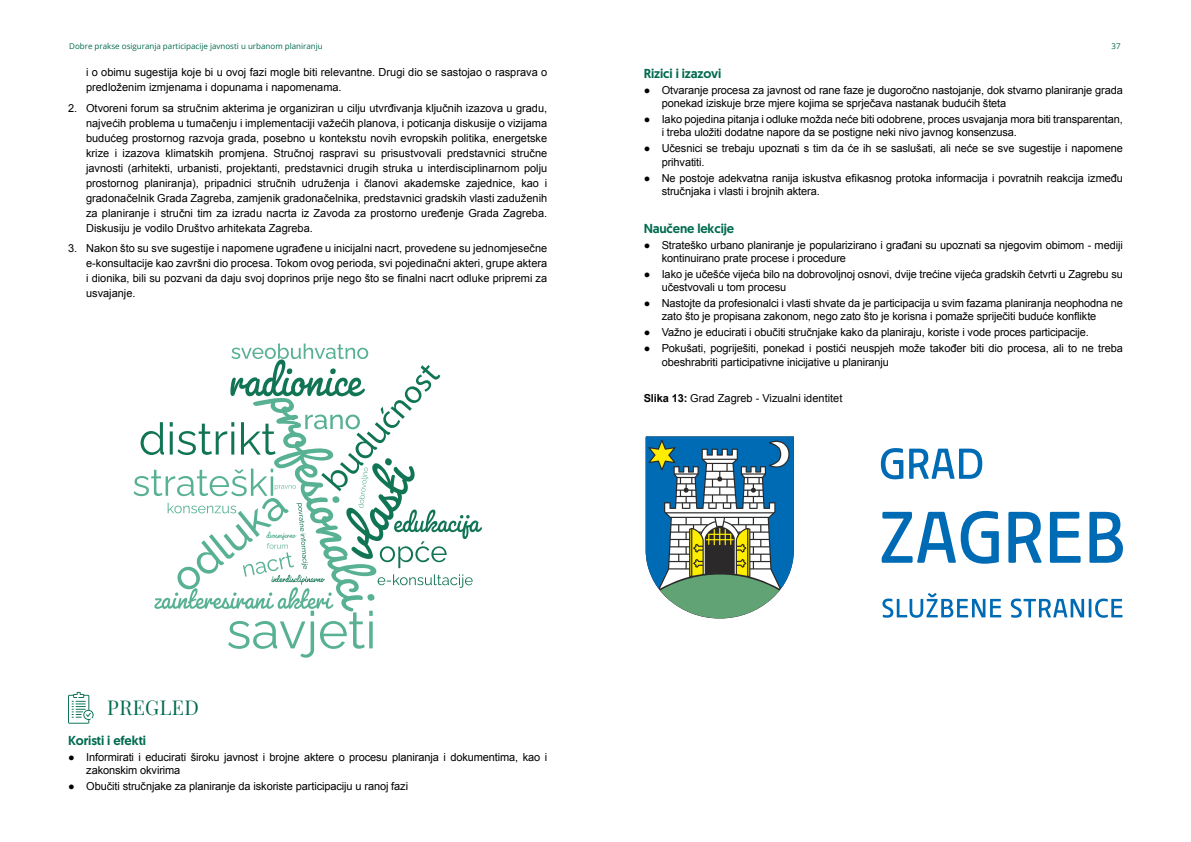
<style>
.page{position:relative;width:1191px;height:842px;background:#fff}
.page>*{position:absolute;margin:0;border:0;box-sizing:border-box;transform-origin:0 0}
.t1{font:20px "Playfair Display";letter-spacing:.02em;color:#016b4f}
.t2{font:500 13px "Geomanist";letter-spacing:-.01em;color:#016b4f}
.t3{font:11px/15px "Arial";letter-spacing:-.01em;color:#000}
.t4{font:8px "Open Sans";color:#016b4f}
.s1{font-weight:700}
</style>
<div class="page">
<svg style="left:68px;top:692px;width:26px;height:32px"></svg>
<svg style="left:133px;top:343px;width:349px;height:315px"></svg>
<svg style="left:645px;top:436px;width:149px;height:183px"></svg>
<svg style="left:881px;top:448px;width:22px;height:31px"></svg>
<svg style="left:909px;top:449px;width:73px;height:30px"></svg>
<svg style="left:881px;top:511px;width:117px;height:53px"></svg>
<svg style="left:1008px;top:512px;width:33px;height:51px"></svg>
<svg style="left:1050px;top:512px;width:30px;height:51px"></svg>
<svg style="left:1089px;top:512px;width:34px;height:51px"></svg>
<svg style="left:882px;top:593px;width:119px;height:25px"></svg>
<svg style="left:1010px;top:598px;width:74px;height:20px"></svg>
<hr style="left:1088px;top:599px;width:3px;height:18px;background:#006bb5">
<svg style="left:1095px;top:598px;width:27px;height:20px"></svg>
<p class="t4" style="left:69px;top:41px;width:255px">Dobre prakse osiguranja participacije javnosti u urbanom planiranju</p>
<p class="t4" style="left:1111px;top:41px;width:11px">37</p>
<p class="t3" style="left:86px;top:65px;width:463px">i o obimu sugestija koje bi u ovoj fazi mogle biti relevantne. Drugi dio se sastojao o rasprava o predloženim izmjenama i dopunama i napomenama.</p>
<p class="t3" style="left:86px;top:100px;width:463px;text-align:justify;text-indent:-18px">2. Otvoreni forum sa stručnim akterima je organiziran u cilju utvrđivanja ključnih izazova u gradu, najvećih problema u tumačenju i implementaciji važećih planova, i poticanja diskusije o vizijama budućeg prostornog razvoja grada, posebno u kontekstu novih evropskih politika, energetske krize i izazova klimatskih promjena. Stručnoj raspravi su prisustvovali predstavnici stručne javnosti (arhitekti, urbanisti, projektanti, predstavnici drugih struka u interdisciplinarnom polju prostornog planiranja), pripadnici stručnih udruženja i članovi akademske zajednice, kao i gradonačelnik Grada Zagreba, zamjenik gradonačelnika, predstavnici gradskih vlasti zaduženih za planiranje i stručni tim za izradu nacrta iz Zavoda za prostorno uređenje Grada Zagreba.<br>Diskusiju je vodilo Društvo arhitekata Zagreba.</p>
<p class="t3" style="left:86px;top:241px;width:463px;text-align:justify;text-indent:-18px">3. Nakon što su sve sugestije i napomene ugrađene u inicijalni nacrt, provedene su jednomjesečne e-konsultacije kao završni dio procesa. Tokom ovog perioda, svi pojedinačni akteri, grupe aktera i dionika, bili su pozvani da daju svoj doprinos prije nego što se finalni nacrt odluke pripremi za usvajanje.</p>
<p class="t2" style="left:643px;top:65px;width:79px">Rizici i izazovi</p>
<p class="t3" style="left:661px;top:83px;width:462px;line-height:13.2px;text-indent:-18px">● Otvaranje procesa za javnost od rane faze je dugoročno nastojanje, dok stvarno planiranje grada ponekad iziskuje brze mjere kojima se sprječava nastanak budućih šteta</p>
<p class="t3" style="left:661px;top:113px;width:462px;line-height:13.2px;text-indent:-18px">● Iako pojedina pitanja i odluke možda neće biti odobrene, proces usvajanja mora biti transparentan, i treba uložiti dodatne napore da se postigne neki nivo javnog konsenzusa.</p>
<p class="t3" style="left:661px;top:142px;width:462px;line-height:13.2px;text-indent:-18px">● Učesnici se trebaju upoznati s tim da će ih se saslušati, ali neće se sve sugestije i napomene prihvatiti.</p>
<p class="t3" style="left:661px;top:171px;width:462px;line-height:13.2px;text-indent:-18px">● Ne postoje adekvatna ranija iskustva efikasnog protoka informacija i povratnih reakcija između stručnjaka i vlasti i brojnih aktera.</p>
<p class="t2" style="left:643px;top:219px;width:92px">Naučene lekcije</p>
<p class="t3" style="left:661px;top:238px;width:462px;line-height:13.2px;text-indent:-18px">● Strateško urbano planiranje je popularizirano i građani su upoznati sa njegovim obimom - mediji kontinuirano prate procese i procedure</p>
<p class="t3" style="left:661px;top:268px;width:462px;line-height:13.2px;text-indent:-18px">● Iako je učešće vijeća bilo na dobrovoljnoj osnovi, dvije trećine vijeća gradskih četvrti u Zagrebu su učestvovali u tom procesu</p>
<p class="t3" style="left:661px;top:297px;width:463px;line-height:13.2px;text-indent:-18px">● Nastojte da profesionalci i vlasti shvate da je participacija u svim fazama planiranja neophodna ne zato što je propisana zakonom, nego zato što je korisna i pomaže spriječiti buduće konflikte</p>
<p class="t3" style="left:643px;top:325px;width:447px">● Važno je educirati i obučiti stručnjake kako da planiraju, koriste i vode proces participacije.</p>
<p class="t3" style="left:661px;top:342px;width:462px;line-height:13.2px;text-indent:-18px">● Pokušati, pogriješiti, ponekad i postići neuspjeh može također biti dio procesa, ali to ne treba obeshrabriti participativne inicijative u planiranju</p>
<p class="t3" style="left:643px;top:391px;width:200px"><span class="s1">Slika 13:</span> Grad Zagreb - Vizualni identitet</p>
<h1 class="t1" style="left:107px;top:692px;width:93px">PREGLED</h1>
<p class="t2" style="left:68px;top:732px;width:79px">Koristi i efekti</p>
<p class="t3" style="left:86px;top:751px;width:462px;line-height:13.2px;text-indent:-18px">● Informirati i educirati široku javnost i brojne aktere o procesu planiranja i dokumentima, kao i zakonskim okvirima</p>
<p class="t3" style="left:68px;top:779px;width:341px">● Obučiti stručnjake za planiranje da iskoriste participaciju u ranoj fazi</p>
</div>
